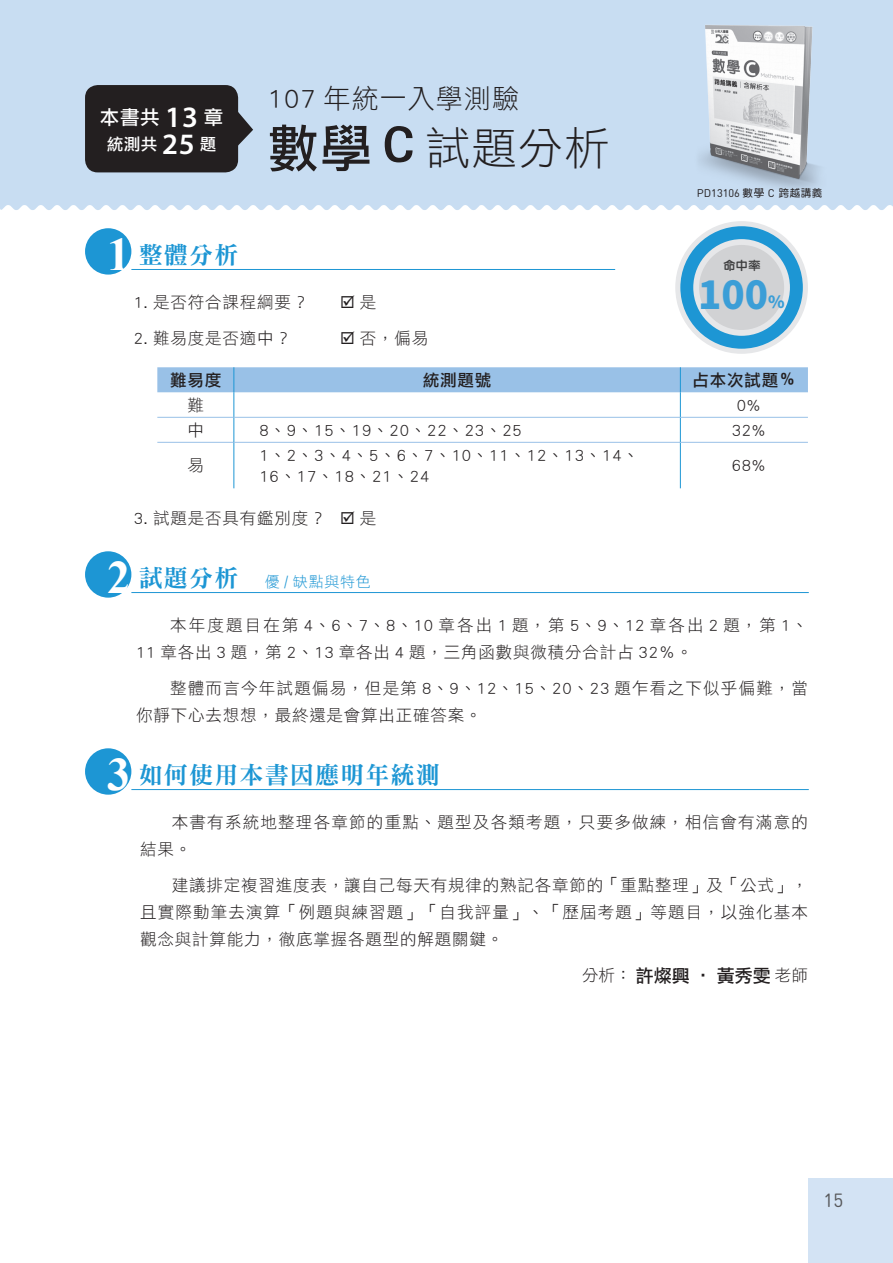
<style>
.page{position:relative;width:893px;height:1263px;background:#fff}
.page>*{position:absolute;margin:0;border:0;box-sizing:border-box;transform-origin:0 0}
.t1{font:45px "DF Li Hei Std W3";color:#231f20}
.t2{font:900 38.4px "Noto Sans Hant";color:#3b9ed7}
.t3{font:27px "DF Li Hei Std W3";letter-spacing:.04em;color:#231f20}
.t4{font:24px "DFN Ming XB HKP BF";letter-spacing:.05em;color:#1d96d4}
.t5{font:19.5px "DF Li Hei Md WIN BF";color:#fff}
.t6{font:18.9px "Din Round";color:#57585a}
.t7{font:18px "DF Li Hei Md WIN BF";color:#231f20}
.t8{font:900 16.8px "Noto Sans Hant";color:#3b9ed7}
.t9{font:16.5px/27px "DF Li Hei Std W3";letter-spacing:.05em;color:#231f20}
.t10{font:16.5px/27px "DF Li Hei Std W3";letter-spacing:.075em;color:#231f20}
.t11{font:16.5px "DF Li Hei Md WIN BF";letter-spacing:.05em;color:#231f20}
.t12{font:16.5px "DF Li Hei Md WIN BF";color:#fff}
.t13{font:15px "DF Li Hei Std W3";letter-spacing:.05em;color:#1d96d4}
.t14{font:12px "DF Li Yuan Bd WIN BF";color:#3e3e3f}
.t15{font:10.95px "Din Round";color:#231f20}
.s1{font-family:"Myriad Pro";font-weight:600;font-size:29.7px}
.s2{font-family:"DF Li Hei Md WIN BF";font-size:51px}
.s3{font-family:"DF Yuan Md HKP BF";font-size:10.5px}
.s4{font-family:"Times New Roman";font-weight:700;font-size:46.5px;color:#fff}
.s5{font-family:"DFN Ming XB HKP BF";font-size:24px}
.s6{font-family:"DF Li Hei Std W3";font-size:16.5px}
</style>
<div class="page">
<div style="left:0;top:0;width:893px;height:210px;background:#c8ddf2"></div>
<div style="left:808px;top:1178px;width:85px;height:85px;background:#d3e3f4"></div>
<div style="left:85px;top:228px;width:46px;height:47px;background:#1d96d4;border-radius:50%"></div>
<hr style="left:131px;top:269px;width:484px;height:1px;background:#1d96d4">
<hr style="left:157px;top:442px;width:77px;height:1px;background:#99c1e7">
<hr style="left:234px;top:442px;width:1px;height:46px;background:#1d96d4">
<hr style="left:234px;top:442px;width:446px;height:1px;background:#99c1e7">
<svg style="left:157px;top:367px;width:651px;height:75px"></svg>
<hr style="left:680px;top:442px;width:1px;height:46px;background:#1d96d4">
<hr style="left:680px;top:417px;width:128px;height:1px;background:#99c1e7">
<hr style="left:680px;top:442px;width:128px;height:1px;background:#99c1e7">
<div style="left:85px;top:551px;width:46px;height:47px;background:#1d96d4;border-radius:50%"></div>
<hr style="left:131px;top:592px;width:678px;height:1px;background:#1d96d4">
<div style="left:85px;top:748px;width:46px;height:47px;background:#1d96d4;border-radius:50%"></div>
<hr style="left:131px;top:789px;width:678px;height:1px;background:#1d96d4">
<div style="left:85px;top:85px;width:153px;height:87px;background:#231f20;border-radius:13px"></div>
<svg style="left:238px;top:111px;width:15px;height:36px"></svg>
<img style="left:683px;top:11px;width:154px;height:189px">
<div style="left:675px;top:221px;width:133px;height:133px;background:#e6e7e9;border-radius:50%"></div>
<svg style="left:680px;top:226px;width:123px;height:123px"></svg>
<div style="left:699px;top:245px;width:85px;height:85px;background:#d1d2d4;border-radius:50%"></div>
<p class="t5" style="left:100px;top:107px;width:125px">本書共 <span class="s1">13</span> 章</p>
<p class="t12" style="left:107px;top:135px;width:111px">統測共 <span class="s1">25</span> 題</p>
<h3 class="t3" style="left:268px;top:84px;width:253px">107 年統一入學測驗</h3>
<h1 class="t1" style="left:268px;top:124px;width:343px"><span class="s2">數學Ｃ</span>試題分析</h1>
<p class="t15" style="left:697px;top:184px;width:127px">PD13106 <span class="s3">數學</span> C <span class="s3">跨越講義</span></p>
<h3 class="t4" style="left:107px;top:242px;width:133px"><span class="s4">1</span> 整體分析</h3>
<p class="t9" style="left:134px;top:288px;width:176px">1. 是否符合課程綱要？</p>
<p class="t9" style="left:340px;top:288px;width:38px">☑ 是</p>
<p class="t9" style="left:134px;top:324px;width:158px">2. 難易度是否適中？</p>
<p class="t9" style="left:340px;top:324px;width:90px">☑ 否，偏易</p>
<p class="t11" style="left:170px;top:372px;width:53px">難易度</p>
<p class="t11" style="left:423px;top:372px;width:70px">統測題號</p>
<p class="t11" style="left:693px;top:372px;width:105px">占本次試題％</p>
<p class="t9" style="left:187px;top:391px;width:18px">難</p>
<p class="t9" style="left:737px;top:391px;width:24px">0%</p>
<p class="t9" style="left:187px;top:416px;width:18px">中</p>
<p class="t9" style="left:259px;top:416px;width:264px">8、9、15、19、20、22、23、25</p>
<p class="t9" style="left:732px;top:416px;width:35px">32%</p>
<p class="t9" style="left:187px;top:452px;width:18px">易</p>
<p class="t9" style="left:259px;top:444px;width:381px;line-height:21px">1、2、3、4、5、6、7、10、11、12、13、14、<br>16、17、18、21、24</p>
<p class="t9" style="left:732px;top:452px;width:35px">68%</p>
<p class="t9" style="left:134px;top:504px;width:244px">3. 試題是否具有鑑別度？ ☑ 是</p>
<p class="t13" style="left:107px;top:573px;width:265px"><span class="s4">2</span> <span class="s5">試題分析　</span>優 / 缺點與特色</p>
<p class="t9" style="left:136px;top:612px;width:673px;text-indent:34px">本年度題目在第 4、6、7、8、10 章各出 1 題，第 5、9、12 章各出 2 題，第 1、<br>11 章各出 3 題，第 2、13 章各出 4 題，三角函數與微積分合計占 32％。</p>
<p class="t9" style="left:136px;top:674px;width:673px;text-indent:34px">整體而言今年試題偏易，但是第 8、9、12、15、20、23 題乍看之下似乎偏難，當你靜下心去想想，最終還是會算出正確答案。</p>
<h3 class="t4" style="left:107px;top:762px;width:334px"><span class="s4">3</span> 如何使用本書因應明年統測</h3>
<p class="t10" style="left:140px;top:809px;width:669px;text-indent:31px">本書有系統地整理各章節的重點、題型及各類考題，只要多做練，相信會有滿意的結果。</p>
<p class="t9" style="left:140px;top:871px;width:669px;text-align:justify;text-indent:31px">建議排定複習進度表，讓自己每天有規律的熟記各章節的「重點整理」及「公式」，且實際動筆去演算「例題與練習題」「自我評量」、「歷屆考題」等題目，以強化基本觀念與計算能力，徹底掌握各題型的解題關鍵。</p>
<p class="t7" style="left:582px;top:966px;width:227px"><span class="s6">分析：</span>許燦興 ‧ 黃秀雯<span class="s6">老師</span></p>
<p class="t14" style="left:723px;top:259px;width:39px">命中率</p>
<h2 class="t2" style="left:698px;top:273px;width:72px">100</h2>
<p class="t8" style="left:768px;top:292px;width:18px">%</p>
<p class="t6" style="left:824px;top:1185px;width:21px">15</p>
</div>
